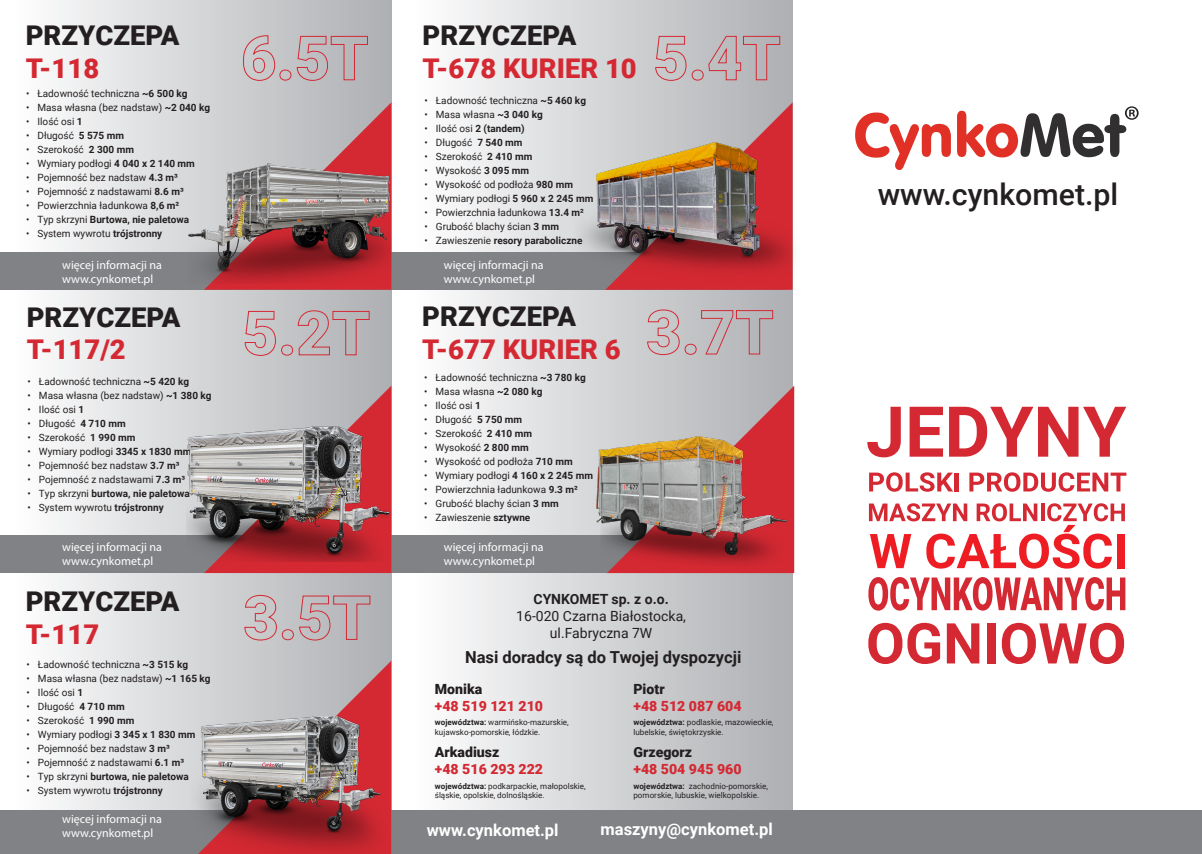
<style>
.page{position:relative;width:1202px;height:854px;background:#fff}
.page>*{position:absolute;margin:0;border:0;box-sizing:border-box;transform-origin:0 0}
.t1{font:500 30px "Roboto";color:#231f20}
.t2{font:900 27.2px "Roboto";color:#231f20}
.t3{font:900 27.2px "Roboto";color:#d42933}
.t4{font:700 16.5px "Roboto";color:#fff}
.t5{font:700 16.5px "Roboto";color:#231f20}
.t6{font:900 14px "Roboto";color:#d42933}
.t7{font:14px/16.8px "Roboto";color:#231f20;text-align:center}
.t8{font:900 14px "Roboto";color:#231f20}
.t9{font:700 14px "Roboto";color:#231f20}
.t10{font:12px/14.4px "Myriad Pro";color:#fff}
.t11{font:10px "Roboto";color:#231f20}
.t12{font:700 10px "Roboto";color:#231f20}
.t13{font:8px/9.6px "Roboto";color:#231f20}
.s1{font-weight:700}
.s2{font-weight:400}
</style>
<div class="page">
<div style="left:393px;top:0;width:400px;height:853px;background:linear-gradient(to right,#fff,#aeafb2)"></div>
<div style="left:0;top:0;width:392px;height:853px;background:linear-gradient(to right,#fff,#adafb2)"></div>
<div style="left:0;top:252px;width:787px;height:37px;background:#808285"></div>
<div style="left:0;top:535px;width:787px;height:38px;background:#808285"></div>
<div style="left:0;top:810px;width:1202px;height:43px;background:#808285"></div>
<svg style="left:204px;top:102px;width:187px;height:187px"></svg>
<svg style="left:204px;top:385px;width:187px;height:188px"></svg>
<svg style="left:607px;top:385px;width:187px;height:188px"></svg>
<svg style="left:867px;top:406px;width:34px;height:51px"></svg>
<svg style="left:910px;top:406px;width:33px;height:50px"></svg>
<svg style="left:949px;top:406px;width:177px;height:50px"></svg>
<svg style="left:869px;top:472px;width:84px;height:19px"></svg>
<hr style="left:955px;top:472px;width:4px;height:19px;background:#d42933">
<svg style="left:969px;top:472px;width:157px;height:19px"></svg>
<svg style="left:868px;top:622px;width:72px;height:41px"></svg>
<svg style="left:947px;top:623px;width:32px;height:40px"></svg>
<div style="left:987px;top:623px;width:8px;height:40px;background:#d42933"></div>
<svg style="left:1002px;top:622px;width:122px;height:41px"></svg>
<svg style="left:868px;top:577px;width:257px;height:33px"></svg>
<svg style="left:869px;top:503px;width:256px;height:65px"></svg>
<div style="left:1117px;top:534px;width:7px;height:34px;background:#ee1d23"></div>
<svg style="left:243px;top:35px;width:125px;height:46px"></svg>
<svg style="left:244px;top:310px;width:126px;height:46px"></svg>
<svg style="left:244px;top:594px;width:127px;height:46px"></svg>
<svg style="left:647px;top:309px;width:127px;height:46px"></svg>
<svg style="left:655px;top:35px;width:126px;height:40px"></svg>
<img style="left:188px;top:163px;width:203px;height:120px">
<img style="left:576px;top:75px;width:217px;height:223px">
<img style="left:596px;top:436px;width:191px;height:137px">
<img style="left:192px;top:659px;width:200px;height:194px">
<img style="left:186px;top:425px;width:203px;height:136px">
<svg style="left:855px;top:106px;width:284px;height:64px"></svg>
<h2 class="t2" style="left:26px;top:16px;width:155px">PRZYCZEPA</h2>
<h2 class="t3" style="left:26px;top:49px;width:75px">T-118</h2>
<p class="t11" style="left:26px;top:87px;width:163px">• Ładowność techniczna <span class="s1">~6 500 kg</span></p>
<p class="t11" style="left:26px;top:101px;width:185px">• Masa własna (bez nadstaw) <span class="s1">~2 040 kg</span></p>
<p class="t11" style="left:26px;top:115px;width:58px">• Ilość osi <span class="s1">1</span></p>
<p class="t11" style="left:26px;top:129px;width:100px">• Długość <span class="s1">5 575 mm</span></p>
<p class="t11" style="left:26px;top:143px;width:109px">• Szerokość <span class="s1">2 300 mm</span></p>
<p class="t11" style="left:26px;top:157px;width:170px">• Wymiary podłogi <span class="s1">4 040 x 2 140 mm</span></p>
<p class="t11" style="left:26px;top:171px;width:153px">• Pojemność bez nadstaw <span class="s1">4.3 m³</span></p>
<p class="t11" style="left:26px;top:185px;width:159px">• Pojemność z nadstawami <span class="s1">8.6 m³</span></p>
<p class="t11" style="left:26px;top:199px;width:155px">• Powierzchnia ładunkowa <span class="s1">8,6 m²</span></p>
<p class="t12" style="left:26px;top:213px;width:165px"><span class="s2">• Typ skrzyni</span> Burtowa, nie paletowa</p>
<p class="t11" style="left:26px;top:227px;width:138px">• System wywrotu <span class="s1">trójstronny</span></p>
<h2 class="t2" style="left:423px;top:17px;width:155px">PRZYCZEPA</h2>
<h2 class="t3" style="left:423px;top:49px;width:216px">T-678 KURIER 10</h2>
<p class="t11" style="left:425px;top:94px;width:163px">• Ładowność techniczna <span class="s1">~5 460 kg</span></p>
<p class="t11" style="left:425px;top:108px;width:120px">• Masa własna <span class="s1">~3 040 kg</span></p>
<p class="t11" style="left:425px;top:122px;width:102px">• Ilość osi <span class="s1">2 (tandem)</span></p>
<p class="t11" style="left:425px;top:136px;width:100px">• Długość <span class="s1">7 540 mm</span></p>
<p class="t11" style="left:425px;top:150px;width:109px">• Szerokość <span class="s1">2 410 mm</span></p>
<p class="t11" style="left:425px;top:164px;width:106px">• Wysokość <span class="s1">3 095 mm</span></p>
<p class="t11" style="left:425px;top:178px;width:150px">• Wysokość od podłoża <span class="s1">980 mm</span></p>
<p class="t11" style="left:425px;top:192px;width:170px">• Wymiary podłogi <span class="s1">5 960 x 2 245 mm</span></p>
<p class="t11" style="left:425px;top:206px;width:161px">• Powierzchnia ładunkowa <span class="s1">13.4 m²</span></p>
<p class="t11" style="left:425px;top:220px;width:136px">• Grubość blachy ścian <span class="s1">3 mm</span></p>
<p class="t12" style="left:425px;top:234px;width:159px"><span class="s2">• Zawieszenie</span> resory paraboliczne</p>
<p class="t10" style="left:62px;top:257px;width:101px">więcej informacji na www.cynkomet.pl</p>
<p class="t10" style="left:444px;top:257px;width:101px">więcej informacji na www.cynkomet.pl</p>
<h2 class="t2" style="left:27px;top:298px;width:155px">PRZYCZEPA</h2>
<h2 class="t3" style="left:27px;top:330px;width:101px">T-117/2</h2>
<p class="t11" style="left:28px;top:374px;width:163px">• Ładowność techniczna <span class="s1">~5 420 kg</span></p>
<p class="t11" style="left:28px;top:388px;width:185px">• Masa własna (bez nadstaw) <span class="s1">~1 380 kg</span></p>
<p class="t11" style="left:28px;top:402px;width:58px">• Ilość osi <span class="s1">1</span></p>
<p class="t11" style="left:28px;top:416px;width:100px">• Długość <span class="s1">4 710 mm</span></p>
<p class="t11" style="left:28px;top:430px;width:109px">• Szerokość <span class="s1">1 990 mm</span></p>
<p class="t11" style="left:28px;top:444px;width:165px">• Wymiary podłogi <span class="s1">3345 x 1830 mm</span></p>
<p class="t11" style="left:28px;top:458px;width:153px">• Pojemność bez nadstaw <span class="s1">3.7 m³</span></p>
<p class="t11" style="left:28px;top:472px;width:159px">• Pojemność z nadstawami <span class="s1">7.3 m³</span></p>
<p class="t12" style="left:28px;top:486px;width:164px"><span class="s2">• Typ skrzyni</span> burtowa, nie paletowa</p>
<p class="t11" style="left:28px;top:500px;width:138px">• System wywrotu <span class="s1">trójstronny</span></p>
<p class="t10" style="left:62px;top:539px;width:101px">więcej informacji na www.cynkomet.pl</p>
<h2 class="t2" style="left:26px;top:582px;width:155px">PRZYCZEPA</h2>
<h2 class="t3" style="left:26px;top:615px;width:75px">T-117</h2>
<p class="t11" style="left:27px;top:657px;width:163px">• Ładowność techniczna <span class="s1">~3 515 kg</span></p>
<p class="t11" style="left:27px;top:671px;width:185px">• Masa własna (bez nadstaw) <span class="s1">~1 165 kg</span></p>
<p class="t11" style="left:27px;top:685px;width:58px">• Ilość osi <span class="s1">1</span></p>
<p class="t11" style="left:27px;top:699px;width:100px">• Długość <span class="s1">4 710 mm</span></p>
<p class="t11" style="left:27px;top:713px;width:109px">• Szerokość <span class="s1">1 990 mm</span></p>
<p class="t11" style="left:27px;top:727px;width:170px">• Wymiary podłogi <span class="s1">3 345 x 1 830 mm</span></p>
<p class="t11" style="left:27px;top:741px;width:145px">• Pojemność bez nadstaw <span class="s1">3 m³</span></p>
<p class="t11" style="left:27px;top:755px;width:159px">• Pojemność z nadstawami <span class="s1">6.1 m³</span></p>
<p class="t12" style="left:27px;top:769px;width:164px"><span class="s2">• Typ skrzyni</span> burtowa, nie paletowa</p>
<p class="t11" style="left:27px;top:783px;width:138px">• System wywrotu <span class="s1">trójstronny</span></p>
<p class="t10" style="left:62px;top:811px;width:101px">więcej informacji na www.cynkomet.pl</p>
<h2 class="t2" style="left:422px;top:297px;width:155px">PRZYCZEPA</h2>
<h2 class="t3" style="left:422px;top:330px;width:200px">T-677 KURIER 6</h2>
<p class="t11" style="left:424px;top:370px;width:163px">• Ładowność techniczna <span class="s1">~3 780 kg</span></p>
<p class="t11" style="left:424px;top:384px;width:120px">• Masa własna <span class="s1">~2 080 kg</span></p>
<p class="t11" style="left:424px;top:398px;width:58px">• Ilość osi <span class="s1">1</span></p>
<p class="t11" style="left:424px;top:412px;width:100px">• Długość <span class="s1">5 750 mm</span></p>
<p class="t11" style="left:424px;top:426px;width:109px">• Szerokość <span class="s1">2 410 mm</span></p>
<p class="t11" style="left:424px;top:440px;width:106px">• Wysokość <span class="s1">2 800 mm</span></p>
<p class="t11" style="left:424px;top:454px;width:150px">• Wysokość od podłoża <span class="s1">710 mm</span></p>
<p class="t11" style="left:424px;top:468px;width:170px">• Wymiary podłogi <span class="s1">4 160 x 2 245 mm</span></p>
<p class="t11" style="left:424px;top:482px;width:155px">• Powierzchnia ładunkowa <span class="s1">9.3 m²</span></p>
<p class="t11" style="left:424px;top:496px;width:136px">• Grubość blachy ścian <span class="s1">3 mm</span></p>
<p class="t11" style="left:424px;top:510px;width:108px">• Zawieszenie <span class="s1">sztywne</span></p>
<p class="t10" style="left:444px;top:539px;width:101px">więcej informacji na www.cynkomet.pl</p>
<h3 class="t9" style="left:533px;top:589px;width:137px">CYNKOMET sp. z o.o.</h3>
<h3 class="t7" style="left:516px;top:606px;width:171px">16-020 Czarna Białostocka, ul.Fabryczna 7W</h3>
<h3 class="t5" style="left:465px;top:645px;width:278px">Nasi doradcy są do Twojej dyspozycji</h3>
<h3 class="t8" style="left:435px;top:678px;width:49px">Monika</h3>
<h3 class="t6" style="left:435px;top:695px;width:110px">+48 519 121 210</h3>
<p class="t13" style="left:435px;top:717px;width:135px"><span class="s1">województwa:</span> warmińsko-mazurskie, kujawsko-pomorskie, łódzkie.</p>
<h3 class="t8" style="left:435px;top:742px;width:66px">Arkadiusz</h3>
<h3 class="t6" style="left:435px;top:759px;width:110px">+48 516 293 222</h3>
<p class="t13" style="left:435px;top:780px;width:152px"><span class="s1">województwa:</span> podkarpackie, małopolskie, śląskie, opolskie, dolnośląskie.</p>
<h3 class="t8" style="left:633px;top:678px;width:33px">Piotr</h3>
<h3 class="t6" style="left:633px;top:695px;width:110px">+48 512 087 604</h3>
<p class="t13" style="left:633px;top:717px;width:142px"><span class="s1">województwa:</span> podlaskie, mazowieckie, lubelskie, świętokrzyskie.</p>
<h3 class="t8" style="left:633px;top:742px;width:60px">Grzegorz</h3>
<h3 class="t6" style="left:633px;top:759px;width:110px">+48 504 945 960</h3>
<p class="t13" style="left:633px;top:780px;width:136px"><span class="s1">województwa:</span> zachodnio-pomorskie, pomorskie, lubuskie, wielkopolskie.</p>
<h3 class="t4" style="left:427px;top:817px;width:133px">www.cynkomet.pl</h3>
<h3 class="t4" style="left:600px;top:817px;width:174px">maszyny@cynkomet.pl</h3>
<h1 class="t1" style="left:878px;top:173px;width:242px">www.cynkomet.pl</h1>
</div>
